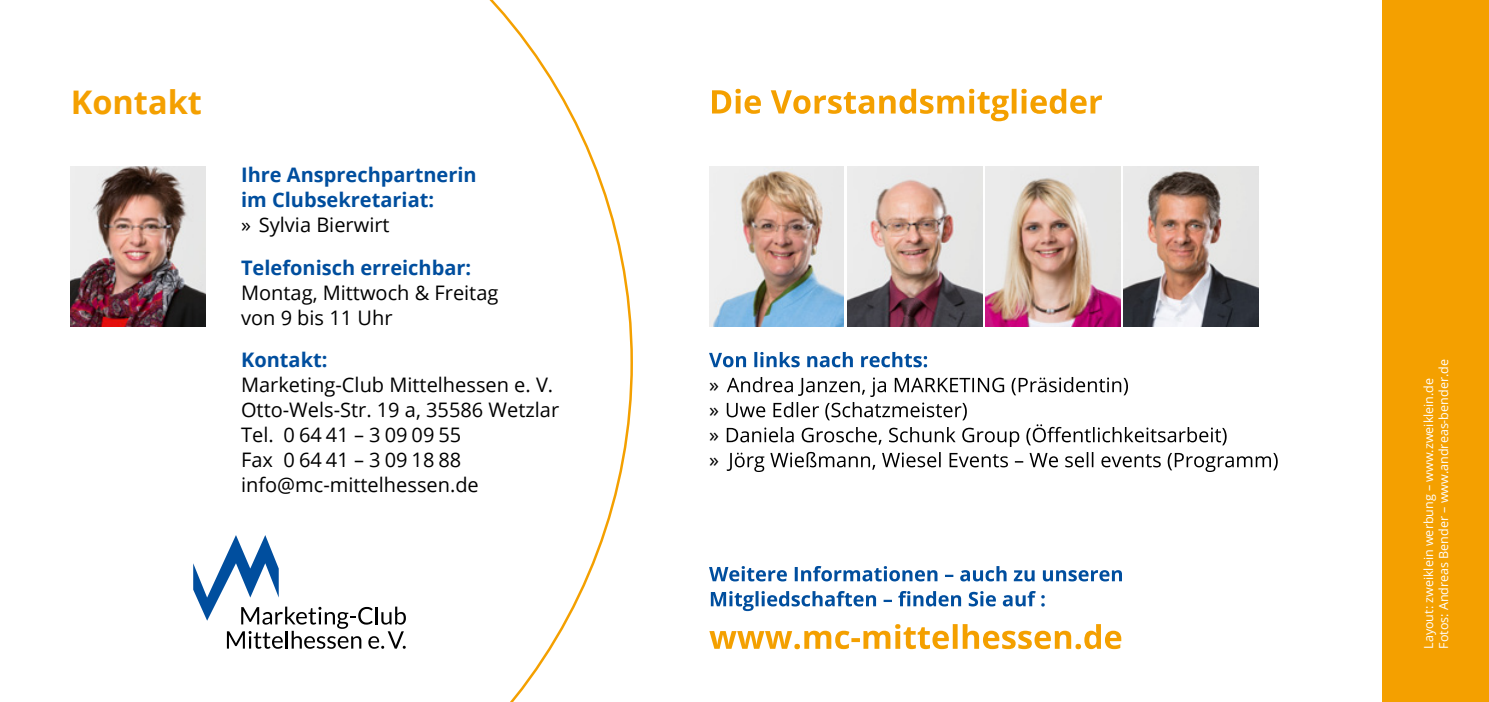
<style>
.page{position:relative;width:1489px;height:702px;background:#fff}
.page>*{position:absolute;margin:0;border:0;box-sizing:border-box;transform-origin:0 0}
.t1{font:700 32.5px "Open Sans";color:#f4a000}
.t2{font:20px/25px "Open Sans";color:#000}
.t3{font:700 20px/25px "Open Sans";color:#004e9e}
.t4{font:12.5px/15px "Open Sans";color:#fff}
</style>
<div class="page">
<div style="left:1382px;top:0;width:106px;height:702px;background:#f4a000"></div>
<svg style="left:70px;top:0;width:563px;height:702px"></svg>
<img style="left:709px;top:167px;width:134px;height:159px">
<img style="left:71px;top:167px;width:135px;height:159px">
<img style="left:1123px;top:167px;width:135px;height:159px">
<img style="left:847px;top:167px;width:134px;height:159px">
<img style="left:985px;top:167px;width:135px;height:159px">
<svg style="left:193px;top:535px;width:213px;height:113px"></svg>
<svg style="left:712px;top:89px;width:389px;height:32px"></svg>
<svg style="left:709px;top:352px;width:218px;height:15px"></svg>
<svg style="left:726px;top:377px;width:551px;height:95px"></svg>
<svg style="left:709px;top:624px;width:412px;height:25px"></svg>
<svg style="left:710px;top:591px;width:334px;height:20px"></svg>
<svg style="left:709px;top:566px;width:412px;height:15px"></svg>
<h1 class="t1" style="left:71px;top:79px;width:133px">Kontakt</h1>
<p class="t3" style="left:241px;top:162px;width:237px">Ihre Ansprechpartnerin im Clubsekretariat:</p>
<p class="t2" style="left:241px;top:212px;width:150px">» Sylvia Bierwirt</p>
<p class="t3" style="left:241px;top:254px;width:232px">Telefonisch erreichbar:</p>
<p class="t2" style="left:241px;top:279px;width:259px">Montag, Mittwoch &amp; Freitag von 9 bis 11 Uhr</p>
<p class="t3" style="left:241px;top:347px;width:88px">Kontakt:</p>
<p class="t2" style="left:241px;top:372px;width:319px">Marketing-Club Mittelhessen e. V.<br>Otto-Wels-Str. 19 a, 35586 Wetzlar<br>Tel. 0 64 41 – 3 09 09 55<br>Fax 0 64 41 – 3 09 18 88 info@mc-mittelhessen.de</p>
<p class="t2" style="left:709px;top:372px;width:11px;text-align:justify">» » » »</p>
<p class="t4" style="left:1420px;top:648px;width:291px;rotate:-90deg">Layout: zweiklein werbung – www.zweiklein.de<br>Fotos: Andreas Bender – www.andreas-bender.de</p>
</div>
